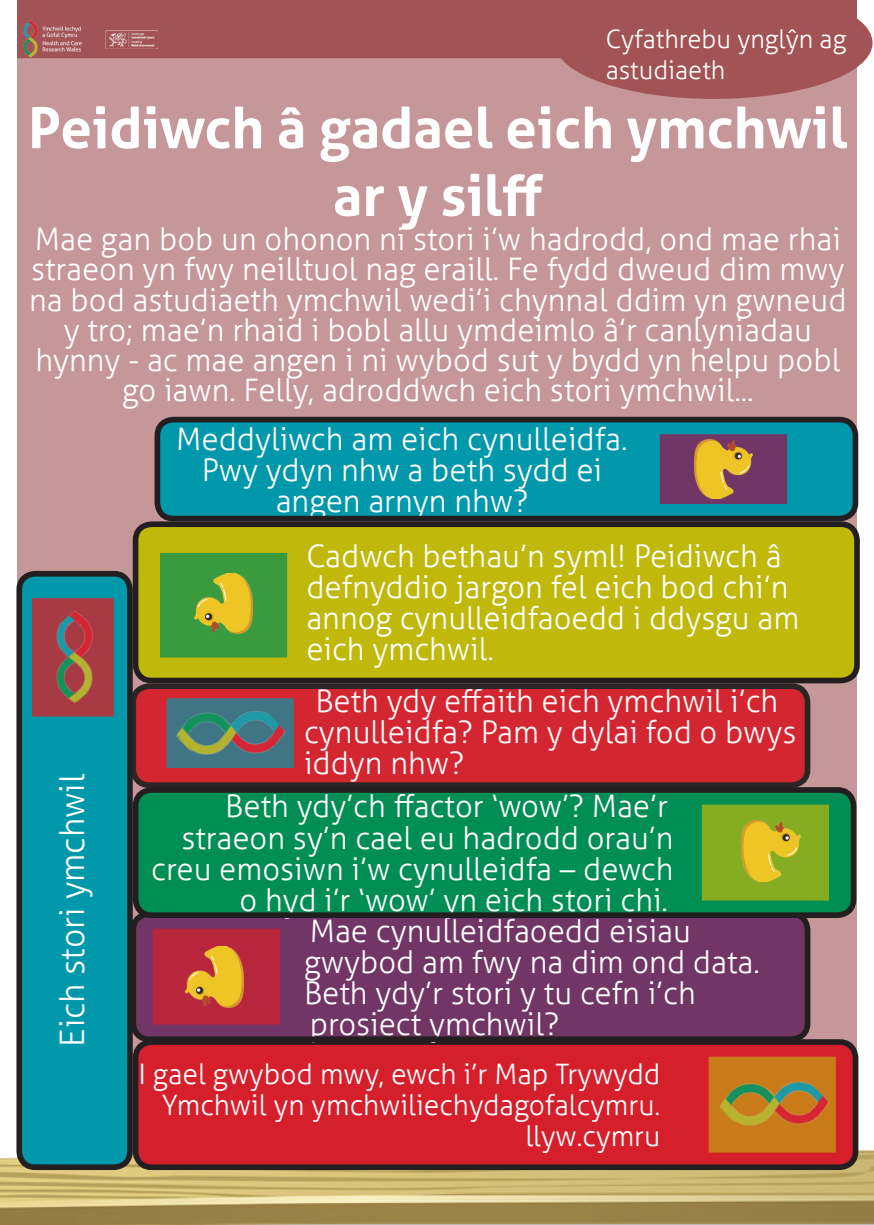
<style>
.page{position:relative;width:874px;height:1225px;background:#fff}
.page>*{position:absolute;margin:0;border:0;box-sizing:border-box;transform-origin:0 0}
.Brand_style{font:700 56.4px/67.6px "Aller";color:#fff;text-align:center}
.Brand_style-2{font:300 33.8px "Aller";color:#fff}
.Brand_style-3{font:300 31px/30.4px "Aller";color:#fff;text-align:center}
.Paragraph_Style_1{font:300 31px/31px "Aller";color:#fff}
.Brand_style-4{font:300 28.2px/31px "Aller";color:#fff;text-align:right}
.Brand_style-5{font:300 25.4px/30.4px "Aller";color:#fff}
</style>
<div class="page">
<div style="left:17px;top:21px;width:839px;height:1183px;background:#c69799"></div>
<div style="left:17px;top:0;width:537px;height:58px;background:#a15355"></div>
<svg style="left:554px;top:0;width:318px;height:99px;background:#a75f61"></svg>
<img style="left:106px;top:31px;width:52px;height:17px">
<img style="left:17px;top:11px;width:87px;height:60px">
<img style="left:0;top:1119px;width:873px;height:106px">
<div style="left:19px;top:574px;width:111px;height:593px;background:#0098aa;border-radius:16px"></div>
<div style="left:16px;top:571px;width:117px;height:599px;border:6px solid #231f20;border-radius:16px"></div>
<div style="left:135px;top:524px;width:721px;height:156px;background:#c0b90c;border-radius:16px"></div>
<div style="left:133px;top:521px;width:726px;height:162px;border:6px solid #231f20;border-radius:16px"></div>
<div style="left:133px;top:686px;width:674px;height:99px;background:#d5202c;border-radius:16px"></div>
<div style="left:130px;top:683px;width:680px;height:105px;border:6px solid #231f20;border-radius:16px"></div>
<div style="left:135px;top:1042px;width:720px;height:125px;background:#d5202c;border-radius:16px"></div>
<div style="left:133px;top:1039px;width:724px;height:131px;border:6px solid #231f20;border-radius:16px"></div>
<div style="left:133px;top:914px;width:674px;height:125px;background:#723666;border-radius:16px"></div>
<div style="left:130px;top:911px;width:680px;height:131px;border:6px solid #231f20;border-radius:16px"></div>
<div style="left:135px;top:790px;width:718px;height:125px;background:#008e54;border-radius:16px"></div>
<div style="left:133px;top:787px;width:722px;height:131px;border:6px solid #231f20;border-radius:16px"></div>
<div style="left:32px;top:598px;width:82px;height:118px;background:#a73a43;border:3px solid #d5202c"></div>
<div style="left:160px;top:553px;width:127px;height:104px;background:#399a3e"></div>
<div style="left:166px;top:698px;width:128px;height:70px;background:#407585"></div>
<div style="left:701px;top:804px;width:127px;height:96px;background:#86ac21;border:3px solid #c0b90c"></div>
<div style="left:152px;top:928px;width:128px;height:96px;background:#b7263d;border:3px solid #d5202c"></div>
<div style="left:708px;top:1056px;width:127px;height:96px;background:#c87b18"></div>
<img style="left:194px;top:573px;width:59px;height:60px">
<img style="left:741px;top:821px;width:58px;height:60px">
<img style="left:185px;top:946px;width:58px;height:61px">
<img style="left:715px;top:1056px;width:116px;height:97px">
<img style="left:172px;top:676px;width:117px;height:116px">
<img style="left:31px;top:607px;width:83px;height:98px">
<div style="left:157px;top:419px;width:698px;height:99px;background:#0098aa;border-radius:16px"></div>
<div style="left:154px;top:417px;width:703px;height:104px;border:6px solid #231f20;border-radius:16px"></div>
<div style="left:659px;top:434px;width:127px;height:70px;background:#723666;border:3px solid #723666"></div>
<img style="left:694px;top:439px;width:57px;height:60px">
<p class="Brand_style-5" style="left:605px;top:24px;width:242px">Cyfathrebu ynglŷn ag astudiaeth</p>
<p class="Brand_style" style="left:28px;top:94px;width:820px">Peidiwch â gadael eich ymchwil ar y silff</p>
<p class="Brand_style-3" style="left:29px;top:224px;width:818px">Mae gan bob un ohonon ni stori i’w hadrodd, ond mae rhai straeon yn fwy neilltuol nag eraill. Fe fydd dweud dim mwy na bod astudiaeth ymchwil wedi’i chynnal ddim yn gwneud y tro; mae’n rhaid i bobl allu ymdeimlo â’r canlyniadau hynny - ac mae angen i ni wybod sut y bydd yn helpu pobl go iawn. Felly, adroddwch eich stori ymchwil...</p>
<p class="Brand_style-2" style="left:52px;top:1046px;width:274px;rotate:-90deg">Eich stori ymchwil</p>
<p class="Brand_style-3" style="left:176px;top:423px;width:452px;line-height:31px">Meddyliwch am eich cynulleidfa.<br>Pwy ydyn nhw a beth sydd ei angen arnyn nhw?</p>
<p class="Paragraph_Style_1" style="left:306px;top:541px;width:494px">Cadwch bethau’n syml! Peidiwch â defnyddio jargon fel eich bod chi’n annog cynulleidfaoedd i ddysgu am eich ymchwil.</p>
<p class="Brand_style-3" style="left:304px;top:685px;width:493px;line-height:31px;text-align:left;text-indent:11px">Beth ydy effaith eich ymchwil i’ch cynulleidfa? Pam y dylai fod o bwys iddyn nhw?</p>
<p class="Paragraph_Style_1" style="left:151px;top:791px;width:523px;text-align:right">Beth ydy’ch ffactor ‘wow’? Mae’r straeon sy’n cael eu hadrodd orau’n creu emosiwn i’w cynulleidfa – dewch o hyd i’r ‘wow’ yn eich stori chi.</p>
<p class="Paragraph_Style_1" style="left:304px;top:915px;width:457px">Mae cynulleidfaoedd eisiau gwybod am fwy na dim ond data.<br>Beth ydy’r stori y tu cefn i’ch prosiect ymchwil?</p>
<p class="Brand_style-4" style="left:138px;top:1058px;width:523px">I gael gwybod mwy, ewch i’r Map Trywydd<br>Ymchwil yn ymchwiliechydagofalcymru. llyw.cymru</p>
</div>
